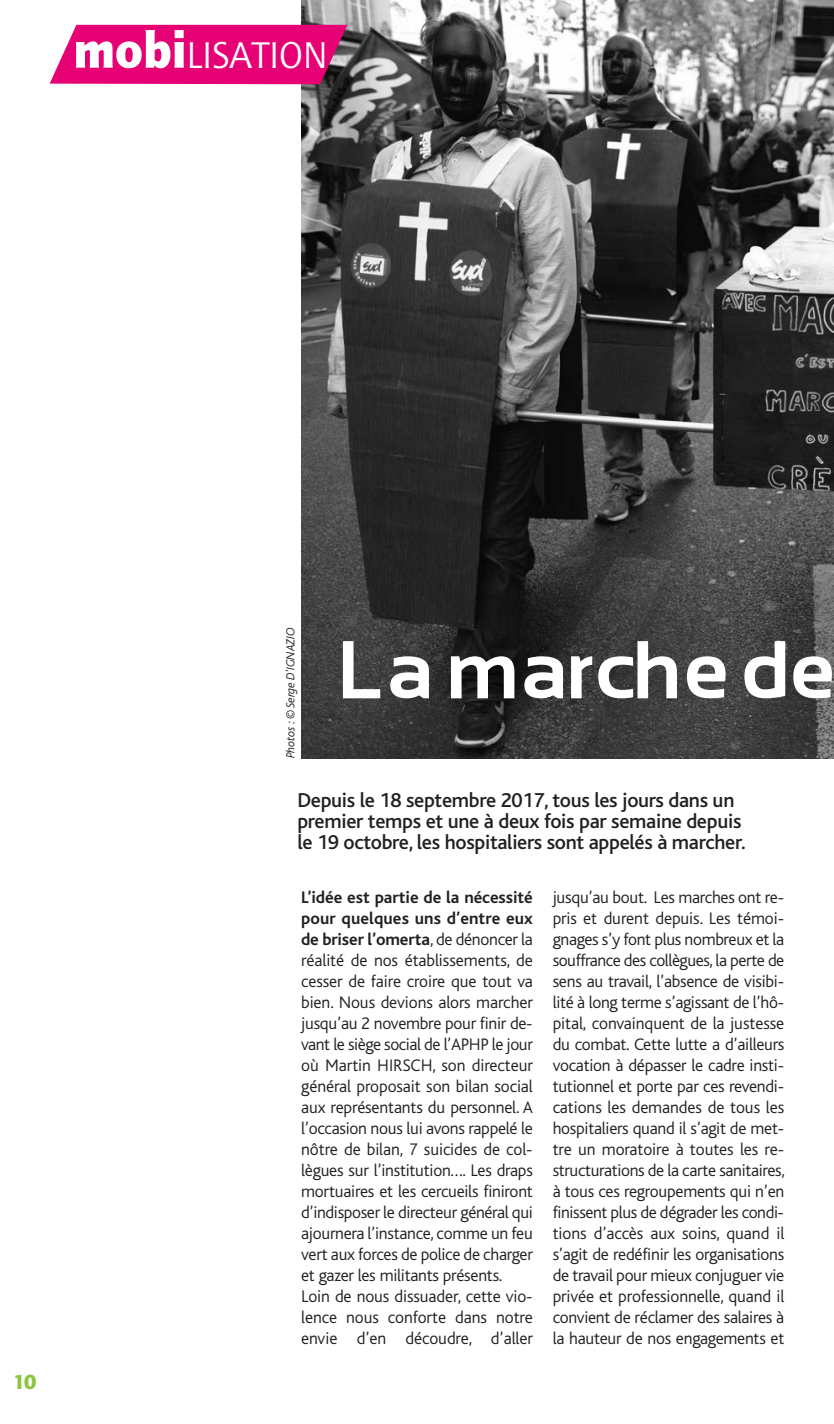
<style>
.page{position:relative;width:834px;height:1424px;background:#fff}
.page>*{position:absolute;margin:0;border:0;box-sizing:border-box;transform-origin:0 0}
.t1{font:700 81.9px "Sansation";color:#fff}
.t2{font:38.5px "Quay Sans";color:#fff}
.t3{font:500 21px/21px "Bliss";letter-spacing:-.015em;color:#231f20}
.t4{font:900 21px "Quay Sans";color:#8bc63e}
.t5{font:300 17.5px/21px "Bliss";letter-spacing:-.015em;color:#231f20}
.t6{font:italic 300 12.25px "Bliss";letter-spacing:-.015em;color:#231f20}
.s1{font-weight:900;font-size:52.5px}
.s2{font-weight:700}
</style>
<div class="page">
<img style="left:301px;top:0;width:532px;height:759px">
<svg style="left:50px;top:25px;width:297px;height:59px;background:#e01079"></svg>
<h2 class="t2" style="left:73px;top:34px;width:256px"><span class="s1">mobi</span>LISATION</h2>
<p class="t4" style="left:13px;top:1370px;width:25px">10</p>
<p class="t6" style="left:284px;top:758px;width:132px;rotate:-90deg">Photos : © Serge D'IGNAZIO</p>
<h1 class="t1" style="left:343px;top:624px;width:495px">La marche de</h1>
<p class="t3" style="left:297px;top:790px;width:450px">Depuis le 18 septembre 2017, tous les jours dans un premier temps et une à deux fois par semaine depuis le 19 octobre, les hospitaliers sont appelés à marcher.</p>
<p class="t5" style="left:301px;top:887px;width:233px"><span class="s2">L’idée est partie de la nécessité pour quelques uns d’entre eux de briser l’omerta</span>, de dénoncer la réalité de nos établissements, de cesser de faire croire que tout va bien. Nous devions alors marcher jusqu’au 2 novembre pour finir de&shy;vant le siège social de l’APHP le jour où Martin HIRSCH, son directeur général proposait son bilan social aux représentants du personnel. A l’occasion nous lui avons rappelé le nôtre de bilan, 7 suicides de col&shy;lègues sur l’institution…. Les draps mortuaires et les cercueils finiront d’indisposer le directeur général qui ajournera l’instance, comme un feu vert aux forces de police de charger et gazer les militants présents.<br>Loin de nous dissuader, cette vio&shy;lence nous conforte dans notre envie d’en découdre, d’aller</p>
<p class="t5" style="left:552px;top:887px;width:234px;text-align:justify">jusqu’au bout. Les marches ont re&shy;pris et durent depuis. Les témoi&shy;gnages s’y font plus nombreux et la souffrance des collègues, la perte de sens au travail, l’absence de visibi&shy;lité à long terme s’agissant de l’hô&shy;pital, convainquent de la justesse du combat. Cette lutte a d’ailleurs vocation à dépasser le cadre insti&shy;tutionnel et porte par ces revendi&shy;cations les demandes de tous les hospitaliers quand il s’agit de met&shy;tre un moratoire à toutes les re&shy;structurations de la carte sanitaires, à tous ces regroupements qui n’en finissent plus de dégrader les condi&shy;tions d’accès aux soins, quand il s’agit de redéfinir les organisations de travail pour mieux conjuguer vie privée et professionnelle, quand il convient de réclamer des salaires à la hauteur de nos engagements et</p>
</div>
